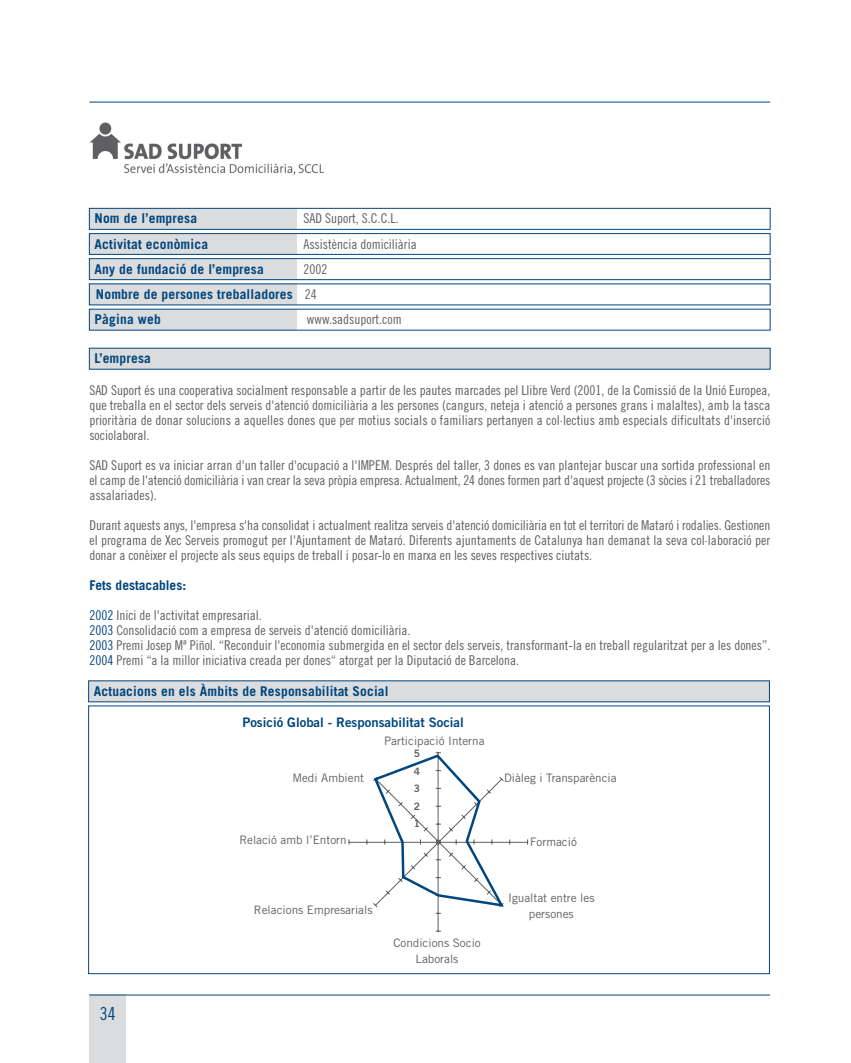
<style>
.page{position:relative;width:851px;height:1063px;background:#fff}
.page>*{position:absolute;margin:0;border:0;box-sizing:border-box;transform-origin:0 0}
.t1{font:18px "Trade Gothic Cond Eighteen";color:#00467e}
.t2{font:13.5px/15px "Trade Gothic Cond Eighteen";color:#5f5f62;text-align:justify}
.t3{font:700 13.5px/25.2px "Trade Gothic";letter-spacing:.015em;color:#00467e}
.t4{font:13.2px "Trade Gothic Bold Two";color:#00467e}
.t5{font:11.7px/15.9px "Trade Gothic";color:#5f5f62;text-align:center}
.t6{font:10.2px/17.5px "Trade Gothic Bold Two";color:#5f5f62;text-align:justify}
.s1{font-family:"Trade Gothic Cond Eighteen";font-weight:400;color:#5f5f62}
.s2{color:#00467e}
</style>
<div class="page">
<div style="left:89px;top:348px;width:681px;height:22px;background:#dbdcde"></div>
<div style="left:89px;top:995px;width:37px;height:68px;background:#dbdcde"></div>
<hr style="left:89px;top:102px;width:681px;height:1px;background:#00467e">
<hr style="left:89px;top:995px;width:681px;height:1px;background:#00467e">
<svg style="left:88px;top:233px;width:682px;height:98px"></svg>
<div style="left:89px;top:208px;width:207px;height:21px;background:#dbdcde"></div>
<div style="left:89px;top:208px;width:681px;height:22px;border:1px solid #00467e"></div>
<div style="left:88px;top:680px;width:681px;height:22px;background:#dbdcde"></div>
<div style="left:88px;top:705px;width:681px;height:269px;border:1px solid #00467e"></div>
<img style="left:89px;top:122px;width:234px;height:52px">
<svg style="left:348px;top:752px;width:180px;height:180px"></svg>
<p class="t3" style="left:95px;top:207px;width:104px">Nom de l’empresa</p>
<p class="t2" style="left:303px;top:212px;width:97px">SAD Suport, S.C.C.L.</p>
<p class="t3" style="left:95px;top:232px;width:115px">Activitat econòmica</p>
<p class="t2" style="left:303px;top:237px;width:115px">Assistència domiciliària</p>
<p class="t3" style="left:95px;top:257px;width:171px">Any de fundació de l’empresa</p>
<p class="t2" style="left:303px;top:262px;width:25px">2002</p>
<p class="t3" style="left:95px;top:283px;width:224px">Nombre de persones treballadores <span class="s1">24<br></span>Pàgina web</p>
<p class="t2" style="left:307px;top:313px;width:96px">www.sadsuport.com</p>
<p class="t3" style="left:95px;top:347px;width:58px">L’empresa</p>
<p class="t2" style="left:89px;top:384px;width:682px">SAD Suport és una cooperativa socialment responsable a partir de les pautes marcades pel Llibre Verd (2001, de la Comissió de la Unió Europea, que treballa en el sector dels serveis d'atenció domiciliària a les persones (cangurs, neteja i atenció a persones grans i malaltes), amb la tasca prioritària de donar solucions a aquelles dones que per motius socials o familiars pertanyen a col·lectius amb especials dificultats d'inserció sociolaboral.</p>
<p class="t2" style="left:89px;top:459px;width:682px">SAD Suport es va iniciar arran d'un taller d'ocupació a l'IMPEM. Després del taller, 3 dones es van plantejar buscar una sortida professional en el camp de l'atenció domiciliària i van crear la seva pròpia empresa. Actualment, 24 dones formen part d'aquest projecte (3 sòcies i 21 treballadores assalariades).</p>
<p class="t2" style="left:89px;top:519px;width:682px">Durant aquests anys, l'empresa s'ha consolidat i actualment realitza serveis d'atenció domiciliària en tot el territori de Mataró i rodalies. Gestionen el programa de Xec Serveis promogut per l'Ajuntament de Mataró. Diferents ajuntaments de Catalunya han demanat la seva col·laboració per donar a conèixer el projecte als seus equips de treball i posar-lo en marxa en les seves respectives ciutats.</p>
<p class="t3" style="left:89px;top:574px;width:98px">Fets destacables:</p>
<p class="t2" style="left:89px;top:609px;width:682px;text-align:left"><span class="s2">2002</span> Inici de l'activitat empresarial.<br><span class="s2">2003</span> Consolidació com a empresa de serveis d'atenció domiciliària.<br><span class="s2">2003</span> Premi Josep Mª Piñol. “Reconduir l'economia submergida en el sector dels serveis, transformant-la en treball regularitzat per a les dones”.<br><span class="s2">2004</span> Premi “a la millor iniciativa creada per dones“ atorgat per la Diputació de Barcelona.</p>
<p class="t3" style="left:94px;top:680px;width:296px">Actuacions en els Àmbits de Responsabilitat Social</p>
<p class="t4" style="left:242px;top:717px;width:223px">Posició Global - Responsabilitat Social</p>
<p class="t5" style="left:384px;top:734px;width:102px">Participació Interna</p>
<p class="t5" style="left:292px;top:771px;width:73px">Medi Ambient</p>
<p class="t5" style="left:504px;top:771px;width:114px">Diàleg i Transparència</p>
<p class="t6" style="left:414px;top:746px;width:8px">5<br>4<br>3<br>2<br>1</p>
<p class="t5" style="left:239px;top:833px;width:109px">Relació amb l’Entorn</p>
<p class="t5" style="left:530px;top:835px;width:48px">Formació</p>
<h1 class="t1" style="left:100px;top:1007px;width:17px">34</h1>
<p class="t5" style="left:254px;top:903px;width:120px">Relacions Empresarials</p>
<p class="t5" style="left:393px;top:936px;width:89px">Condicions Socio<br>Laborals</p>
<p class="t5" style="left:508px;top:891px;width:88px">Igualtat entre les persones</p>
</div>
